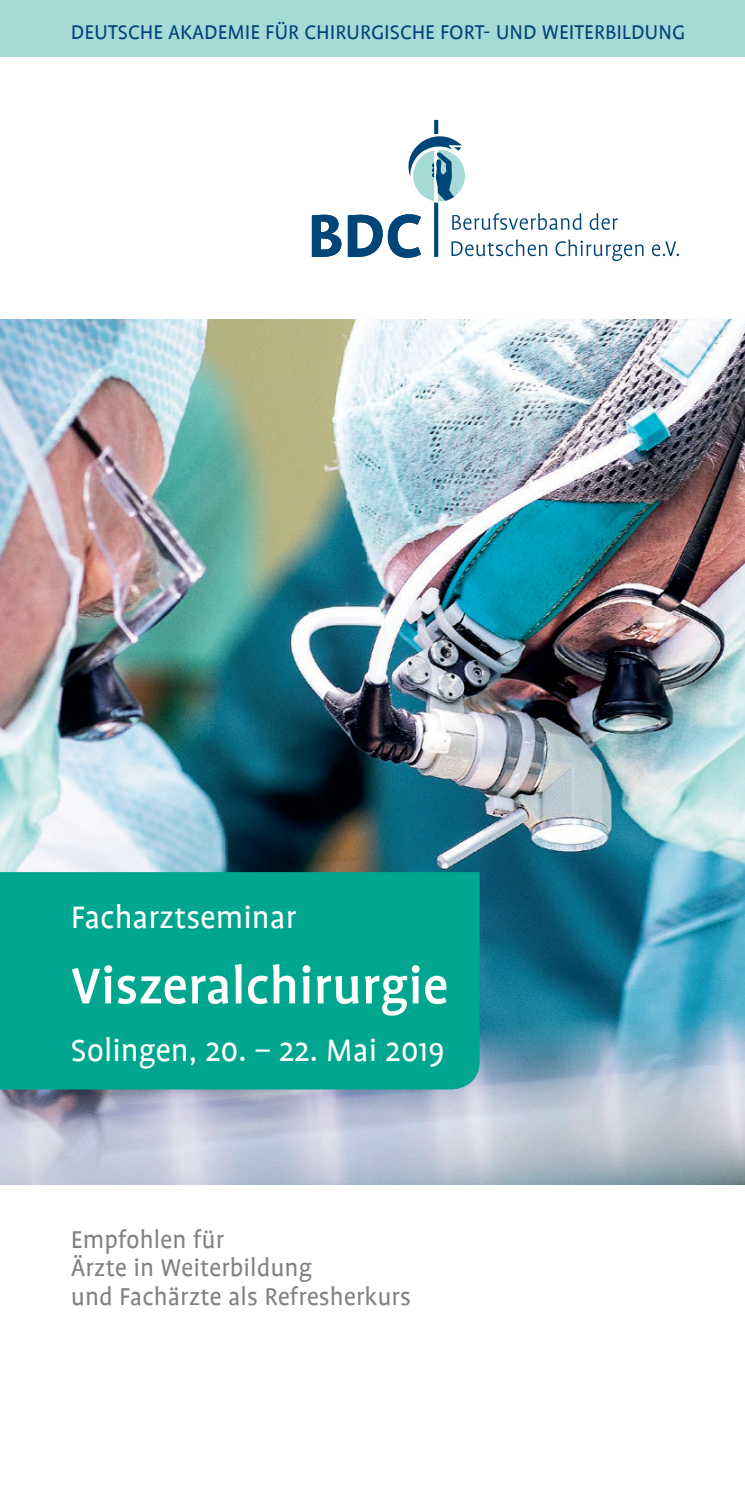
<style>
.page{position:relative;width:745px;height:1489px;background:#fff}
.page>*{position:absolute;margin:0;border:0;box-sizing:border-box;transform-origin:0 0}
.t1{font:500 57.5px "Profile";color:#fff}
.t2{font:35px "Profile";color:#fff}
.t3{font:27.5px/28.2px "Profile";color:#808285}
.t4{font:22.5px "Profile";color:#004577}
</style>
<div class="page">
<img style="left:0;top:319px;width:744px;height:864px">
<svg style="left:312px;top:215px;width:29px;height:42px"></svg>
<svg style="left:651px;top:241px;width:27px;height:15px"></svg>
<svg style="left:347px;top:120px;width:296px;height:141px"></svg>
<div style="left:0;top:0;width:744px;height:57px;background:#a6dad6"></div>
<div style="left:0;top:872px;width:479px;height:217px;background:#00a78e"></div>
<p class="t4" style="left:71px;top:21px;width:615px">DEUTSCHE AKADEMIE FÜR CHIRURGISCHE FORT- UND WEITERBILDUNG</p>
<p class="t2" style="left:71px;top:899px;width:227px">Facharztseminar</p>
<h1 class="t1" style="left:71px;top:955px;width:379px">Viszeralchirurgie</h1>
<p class="t2" style="left:71px;top:1032px;width:375px">Solingen, 20. – 22. Mai 2019</p>
<p class="t3" style="left:71px;top:1225px;width:341px">Empfohlen für<br>Ärzte in Weiterbildung<br>und Fachärzte als Refresherkurs</p>
</div>
